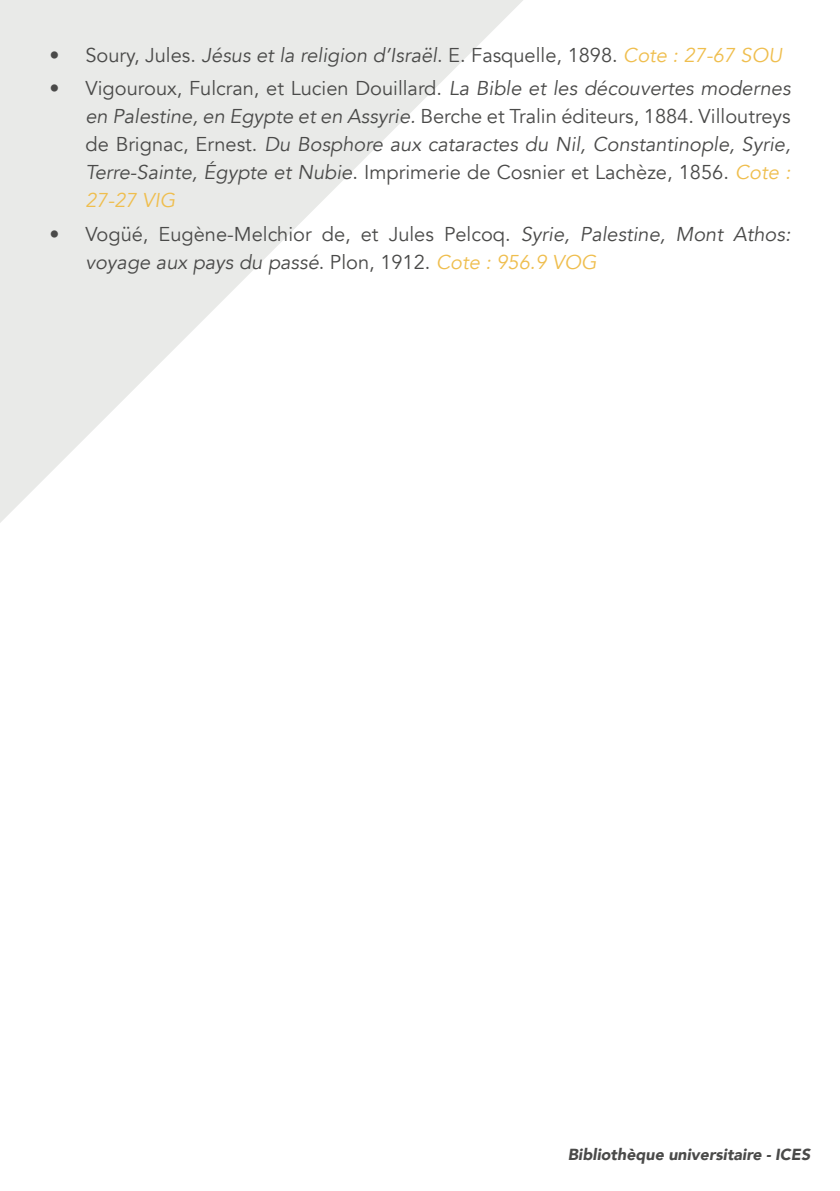
<style>
.page{position:relative;width:840px;height:1191px;background:#fff}
.page>*{position:absolute;margin:0;border:0;box-sizing:border-box;transform-origin:0 0}
.t1{font:italic 20px/28px "Avenir";color:#4a4a49;text-align:justify}
.t2{font:20px/28px "Avenir";color:#4a4a49}
.t3{font:italic 900 16px "Avenir";color:#4a4a49}
.s1{font-style:italic}
.s2{font-style:italic;color:#efbe4e}
.s3{font-style:normal}
.s4{color:#efbe4e}
</style>
<div class="page">
<svg style="left:0;top:0;width:523px;height:523px;fill:#ecedec"></svg>
<p class="t2" style="left:49px;top:41px;width:733px">• Soury, Jules. <span class="s1">Jésus et la religion d’Israël</span>. E. Fasquelle, 1898. <span class="s2">Cote : 27-67 SOU</span></p>
<p class="t1" style="left:85px;top:75px;width:706px;text-indent:-36px"><span class="s3">• Vigouroux, Fulcran, et Lucien Douillard.</span> La Bible et les découvertes modernes en Palestine, en Egypte et en Assyrie. <span class="s3">Berche et Tralin éditeurs, 1884. Villoutreys de Brignac, Ernest.</span> Du Bosphore aux cataractes du Nil, Constantinople, Syrie, Terre-Sainte, Égypte et Nubie<span class="s3">. Imprimerie de Cosnier et Lachèze, 1856.</span> <span class="s4">Cote :<br>27-27 VIG</span></p>
<p class="t2" style="left:85px;top:220px;width:706px;text-indent:-36px">• Vogüé, Eugène-Melchior de, et Jules Pelcoq. <span class="s1">Syrie, Palestine, Mont Athos: voyage aux pays du passé</span>. Plon, 1912. <span class="s2">Cote : 956.9 VOG</span></p>
<p class="t3" style="left:567px;top:1140px;width:244px">Bibliothèque universitaire - ICES</p>
</div>
